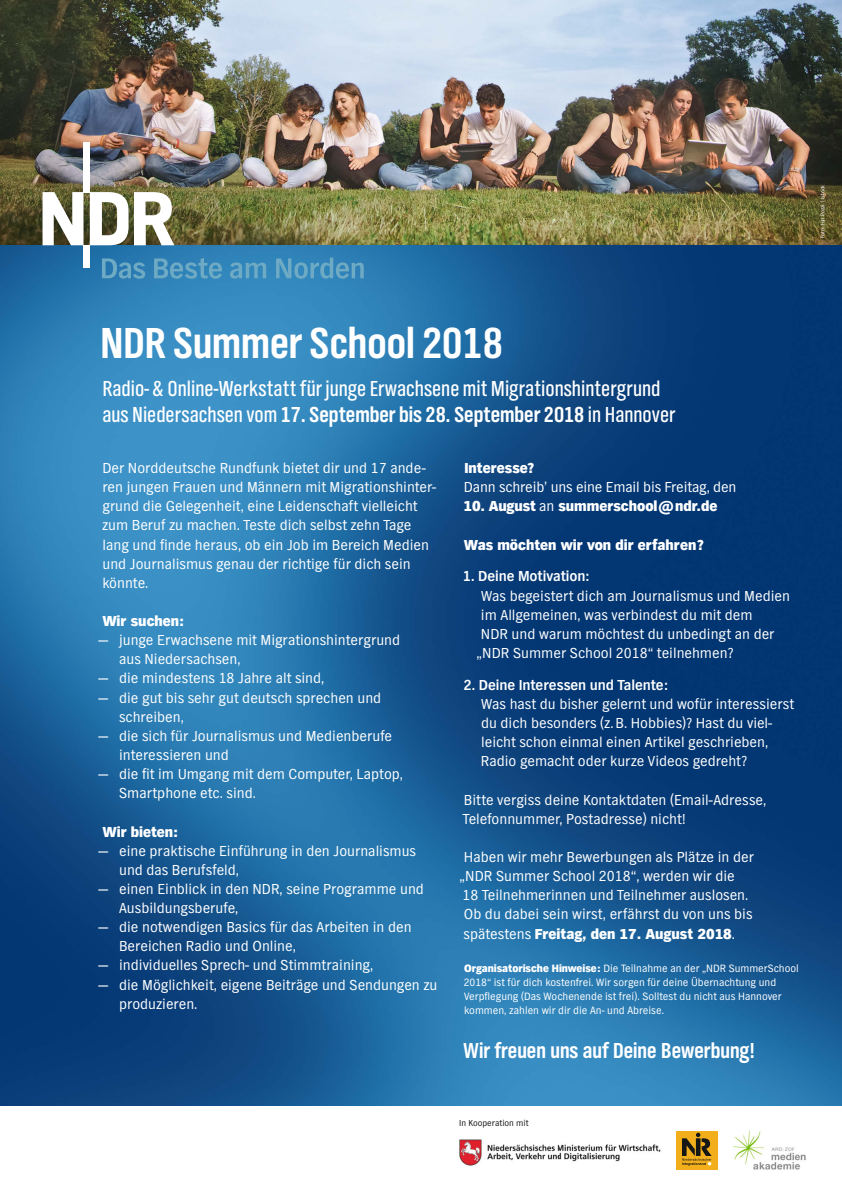
<style>
.page{position:relative;width:842px;height:1191px;background:#fff}
.page>*{position:absolute;margin:0;border:0;box-sizing:border-box;transform-origin:0 0}
.t1{font:700 45px "NDR Sans Cond";color:#fff}
.t2{font:22.5px/25.5px "NDR Sans Cond";color:#fff}
.t3{font:700 22.5px "NDR Sans Cond";color:#fff}
.t4{font:15px/19.1px "NDR Sans";color:#fff}
.t5{font:800 15px "NDR Sans";color:#fff}
.t6{font:700 15px "NDR Sans";letter-spacing:-.005em;color:#fff}
.t7{font:11px/14px "NDR Sans";color:#fff}
.t8{font:9px "NDR Sans";color:#151616}
.t9{font:5.5px "NDR Sans";color:#fff}
.s1{font-weight:700}
.s2{font-weight:400}
.s3{font-weight:800}
</style>
<div class="page">
<img style="left:0;top:0;width:842px;height:245px">
<img style="left:0;top:245px;width:842px;height:861px">
<div style="left:84px;top:142px;width:6px;height:50px;background:#fff"></div>
<svg style="left:90px;top:192px;width:84px;height:53px"></svg>
<svg style="left:43px;top:192px;width:41px;height:53px"></svg>
<div style="left:84px;top:245px;width:6px;height:23px;background:#fff"></div>
<svg style="left:102px;top:258px;width:43px;height:21px"></svg>
<svg style="left:154px;top:258px;width:68px;height:21px"></svg>
<svg style="left:230px;top:262px;width:36px;height:17px"></svg>
<svg style="left:276px;top:257px;width:88px;height:22px;background:#4992bd"></svg>
<img style="left:733px;top:1130px;width:73px;height:39px">
<div style="left:676px;top:1131px;width:41px;height:38px;background:#f3af1b"></div>
<svg style="left:682px;top:1132px;width:30px;height:33px"></svg>
<img style="left:459px;top:1139px;width:202px;height:27px">
<p class="t9" style="left:820px;top:238px;width:54px;rotate:-90deg">Foto: Juri Pozzi | Istock</p>
<h1 class="t1" style="left:101px;top:318px;width:404px">NDR Summer School 2018</h1>
<h2 class="t2" style="left:102px;top:376px;width:574px">Radio- &amp; Online-Werkstatt für junge Erwachsene mit Migrationshintergrund aus Niedersachsen vom <span class="s1">17. September bis 28. September 2018</span> in Hannover</h2>
<p class="t4" style="left:102px;top:458px;width:336px">Der Norddeutsche Rundfunk bietet dir und 17 ande&shy;ren jungen Frauen und Männern mit Migrationshinter&shy;grund die Gelegenheit, eine Leidenschaft vielleicht zum Beruf zu machen. Teste dich selbst zehn Tage lang und finde heraus, ob ein Job im Bereich Medien und Journalismus genau der richtige für dich sein könnte.</p>
<p class="t5" style="left:103px;top:612px;width:83px">Wir suchen:</p>
<p class="t4" style="left:119px;top:630px;width:283px;text-indent:-21px">— junge Erwachsene mit Migrationshintergrund aus Niedersachsen,</p>
<p class="t4" style="left:99px;top:669px;width:227px">— die mindestens 18 Jahre alt sind,</p>
<p class="t4" style="left:119px;top:688px;width:264px;text-indent:-20px">— die gut bis sehr gut deutsch sprechen und schreiben,</p>
<p class="t4" style="left:119px;top:726px;width:275px;text-indent:-21px">— die sich für Journalismus und Medienberufe interessieren und</p>
<p class="t4" style="left:119px;top:764px;width:285px;text-indent:-21px">— die fit im Umgang mit dem Computer, Laptop,<br>Smartphone etc. sind.</p>
<p class="t5" style="left:103px;top:823px;width:77px">Wir bieten:</p>
<p class="t4" style="left:119px;top:841px;width:298px;text-indent:-21px">— eine praktische Einführung in den Journalismus und das Berufsfeld,</p>
<p class="t4" style="left:119px;top:879px;width:306px;text-indent:-21px">— einen Einblick in den NDR, seine Programme und<br>Ausbildungsberufe,</p>
<p class="t4" style="left:119px;top:917px;width:294px;text-indent:-21px">— die notwendigen Basics für das Arbeiten in den<br>Bereichen Radio und Online,</p>
<p class="t4" style="left:99px;top:955px;width:276px">— individuelles Sprech- und Stimmtraining,</p>
<p class="t4" style="left:119px;top:975px;width:320px;text-indent:-20px">— die Möglichkeit, eigene Beiträge und Sendungen zu produzieren.</p>
<p class="t5" style="left:464px;top:459px;width:71px">Interesse?</p>
<p class="t4" style="left:464px;top:477px;width:274px">Dann schreib’ uns eine Email bis Freitag, den</p>
<p class="t5" style="left:464px;top:498px;width:255px">10. August <span class="s2">an</span> summerschool@ndr.de</p>
<p class="t5" style="left:464px;top:536px;width:241px">Was möchten wir von dir erfahren?</p>
<p class="t6" style="left:463px;top:568px;width:127px">1. Deine Motivation:</p>
<p class="t4" style="left:477px;top:586px;width:315px">Was begeistert dich am Journalismus und Medien im Allgemeinen, was verbindest du mit dem<br>NDR und warum möchtest du unbedingt an der „NDR Summer School 2018“ teilnehmen?</p>
<p class="t6" style="left:464px;top:676px;width:205px">2. Deine Interessen und Talente:</p>
<p class="t4" style="left:481px;top:694px;width:315px">Was hast du bisher gelernt und wofür interessierst du dich besonders (z.B. Hobbies)? Hast du viel&shy;leicht schon einmal einen Artikel geschrieben, Radio gemacht oder kurze Videos gedreht?</p>
<p class="t4" style="left:463px;top:790px;width:305px">Bitte vergiss deine Kontaktdaten (Email-Adresse,<br>Telefonnummer, Postadresse) nicht!</p>
<p class="t4" style="left:460px;top:847px;width:296px">Haben wir mehr Bewerbungen als Plätze in der „NDR Summer School 2018“, werden wir die 18 Teilnehmerinnen und Teilnehmer auslosen.<br>Ob du dabei sein wirst, erfährst du von uns bis spätestens <span class="s3">Freitag, den 17. August 2018</span>.</p>
<p class="t7" style="left:464px;top:961px;width:337px"><span class="s3">Organisatorische Hinweise:</span> Die Teilnahme an der „NDR SummerSchool 2018“ ist für dich kostenfrei. Wir sorgen für deine Übernachtung und Verpflegung (Das Wochenende ist frei). Solltest du nicht aus Hannover kommen, zahlen wir dir die An- und Abreise.</p>
<h2 class="t3" style="left:464px;top:1038px;width:292px">Wir freuen uns auf Deine Bewerbung!</h2>
<p class="t8" style="left:459px;top:1118px;width:71px">In Kooperation mit</p>
</div>
